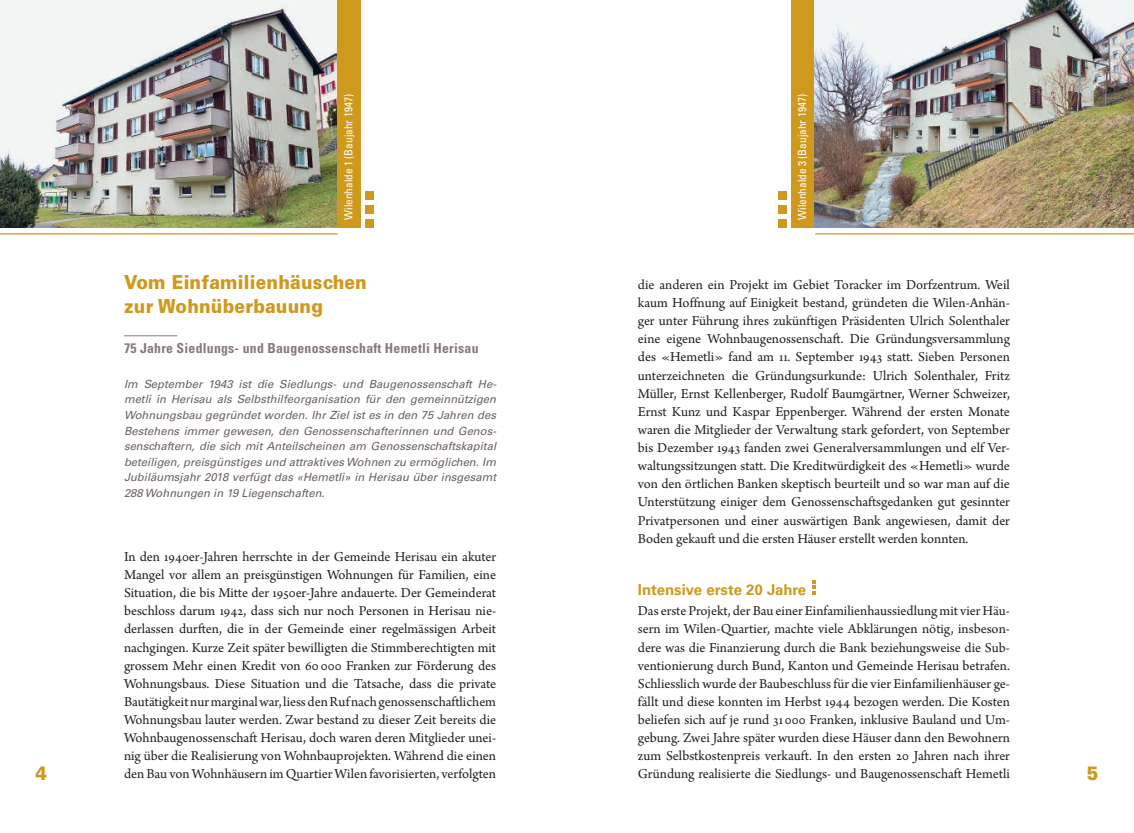
<style>
.page{position:relative;width:1134px;height:833px;background:#fff}
.page>*{position:absolute;margin:0;border:0;box-sizing:border-box;transform-origin:0 0}
.t1{font:900 19.38px/23.8px "Univers LT Std";letter-spacing:.01em;color:#cf991e;scale:.9 1}
.t2{font:700 15px "Univers LT Std";color:#cf991e}
.t3{font:14.38px/18.1px "Arno Pro";letter-spacing:-.005em;color:#231f20;text-align:justify}
.t4{font:700 condensed 13.75px "Univers LT Std";letter-spacing:.02em;color:#86797d}
.t5{font:italic 11.25px/15.6px "Univers LT Std";color:#6b6062;text-align:justify}
.t6{font:condensed 11.25px "Univers LT Std";color:#fff}
</style>
<div class="page">
<div style="left:791px;top:0;width:23px;height:228px;background:#cf991e"></div>
<div style="left:778px;top:219px;width:9px;height:9px;background:#cf991e"></div>
<div style="left:778px;top:205px;width:9px;height:9px;background:#cf991e"></div>
<div style="left:778px;top:191px;width:9px;height:8px;background:#cf991e"></div>
<img style="left:814px;top:0;width:320px;height:228px">
<hr style="left:815px;top:233px;width:319px;height:1px;background:#cf991e">
<svg style="left:812px;top:580px;width:3px;height:14px"></svg>
<hr style="left:124px;top:335px;width:53px;height:1px;background:#86797d">
<img style="left:0;top:0;width:338px;height:228px">
<div style="left:338px;top:0;width:23px;height:228px;background:#cf991e"></div>
<div style="left:365px;top:219px;width:8px;height:9px;background:#cf991e"></div>
<div style="left:365px;top:205px;width:8px;height:9px;background:#cf991e"></div>
<div style="left:365px;top:191px;width:8px;height:8px;background:#cf991e"></div>
<hr style="left:0;top:233px;width:337px;height:1px;background:#cf991e">
<p class="t6" style="left:341px;top:220px;width:127px;rotate:-90deg">Wilenhalde 1 (Baujahr 1947)</p>
<p class="t6" style="left:795px;top:220px;width:127px;rotate:-90deg">Wilenhalde 3 (Baujahr 1947)</p>
<h1 class="t1" style="left:124px;top:270px;width:271px">Vom Einfamilienhäuschen zur Wohnüberbauung</h1>
<p class="t4" style="left:124px;top:340px;width:356px">75 Jahre Siedlungs- und Baugenossenschaft Hemetli Herisau</p>
<p class="t3" style="left:638px;top:276px;width:374px">die anderen ein Projekt im Gebiet Toracker im Dorfzentrum. Weil kaum Hoffnung auf Einigkeit bestand, gründeten die Wilen-Anhän&shy;ger unter Führung ihres zukünftigen Präsidenten Ulrich Solenthaler eine eigene Wohnbaugenossenschaft. Die Gründungsversammlung des «Hemetli» fand am 11. September 1943 statt. Sieben Personen unterzeichneten die Gründungsurkunde: Ulrich Solenthaler, Fritz Müller, Ernst Kellenberger, Rudolf Baumgärtner, Werner Schweizer, Ernst Kunz und Kaspar Eppenberger. Während der ersten Monate waren die Mitglieder der Verwaltung stark gefordert, von September bis Dezember 1943 fanden zwei Generalversammlungen und elf Ver&shy;waltungssitzungen statt. Die Kreditwürdigkeit des «Hemetli» wurde von den örtlichen Banken skeptisch beurteilt und so war man auf die Unterstützung einiger dem Genossenschaftsgedanken gut gesinnter Privatpersonen und einer auswärtigen Bank angewiesen, damit der Boden gekauft und die ersten Häuser erstellt werden konnten.</p>
<p class="t2" style="left:638px;top:580px;width:170px">Intensive erste 20 Jahre</p>
<p class="t3" style="left:638px;top:602px;width:374px">Das erste Projekt, der Bau einer Einfamilienhaussiedlung mit vier Häu&shy;sern im Wilen-Quartier, machte viele Abklärungen nötig, insbeson&shy;dere was die Finanzierung durch die Bank beziehungsweise die Sub&shy;ventionierung durch Bund, Kanton und Gemeinde Herisau betrafen.<br>Schliesslich wurde der Baubeschluss für die vier Einfamilienhäuser ge&shy;fällt und diese konnten im Herbst 1944 bezogen werden. Die Kosten beliefen sich auf je rund 31 000 Franken, inklusive Bauland und Um&shy;gebung. Zwei Jahre später wurden diese Häuser dann den Bewohnern zum Selbstkostenpreis verkauft. In den ersten 20 Jahren nach ihrer Gründung realisierte die Siedlungs- und Baugenossenschaft Hemetli</p>
<p class="t5" style="left:124px;top:376px;width:374px">Im September 1943 ist die Siedlungs- und Baugenossenschaft He&shy;metli in Herisau als Selbsthilfeorganisation für den gemeinnützigen Wohnungsbau gegründet worden. Ihr Ziel ist es in den 75 Jahren des Bestehens immer gewesen, den Genossenschafterinnen und Genos&shy;senschaftern, die sich mit Anteilscheinen am Genossenschaftskapital beteiligen, preisgünstiges und attraktives Wohnen zu ermöglichen. Im Jubiläumsjahr 2018 verfügt das «Hemetli» in Herisau über insgesamt 288 Wohnungen in 19 Liegenschaften.</p>
<p class="t3" style="left:124px;top:548px;width:374px">In den 1940er-Jahren herrschte in der Gemeinde Herisau ein akuter Mangel vor allem an preisgünstigen Wohnungen für Familien, eine Situation, die bis Mitte der 1950er-Jahre andauerte. Der Gemeinderat beschloss darum 1942, dass sich nur noch Personen in Herisau nie&shy;derlassen durften, die in der Gemeinde einer regelmässigen Arbeit nachgingen. Kurze Zeit später bewilligten die Stimmberechtigten mit grossem Mehr einen Kredit von 60 000 Franken zur Förderung des Wohnungsbaus. Diese Situation und die Tatsache, dass die private Bautätigkeit nur marginal war, liess den Ruf nach genossenschaftlichem Wohnungsbau lauter werden. Zwar bestand zu dieser Zeit bereits die Wohnbaugenossenschaft Herisau, doch waren deren Mitglieder unei&shy;nig über die Realisierung von Wohnbauprojekten. Während die einen den Bau von Wohnhäusern im Quartier Wilen favorisierten, verfolgten</p>
<h1 class="t1" style="left:35px;top:761px;width:14px">4</h1>
<h1 class="t1" style="left:1087px;top:761px;width:14px">5</h1>
</div>
